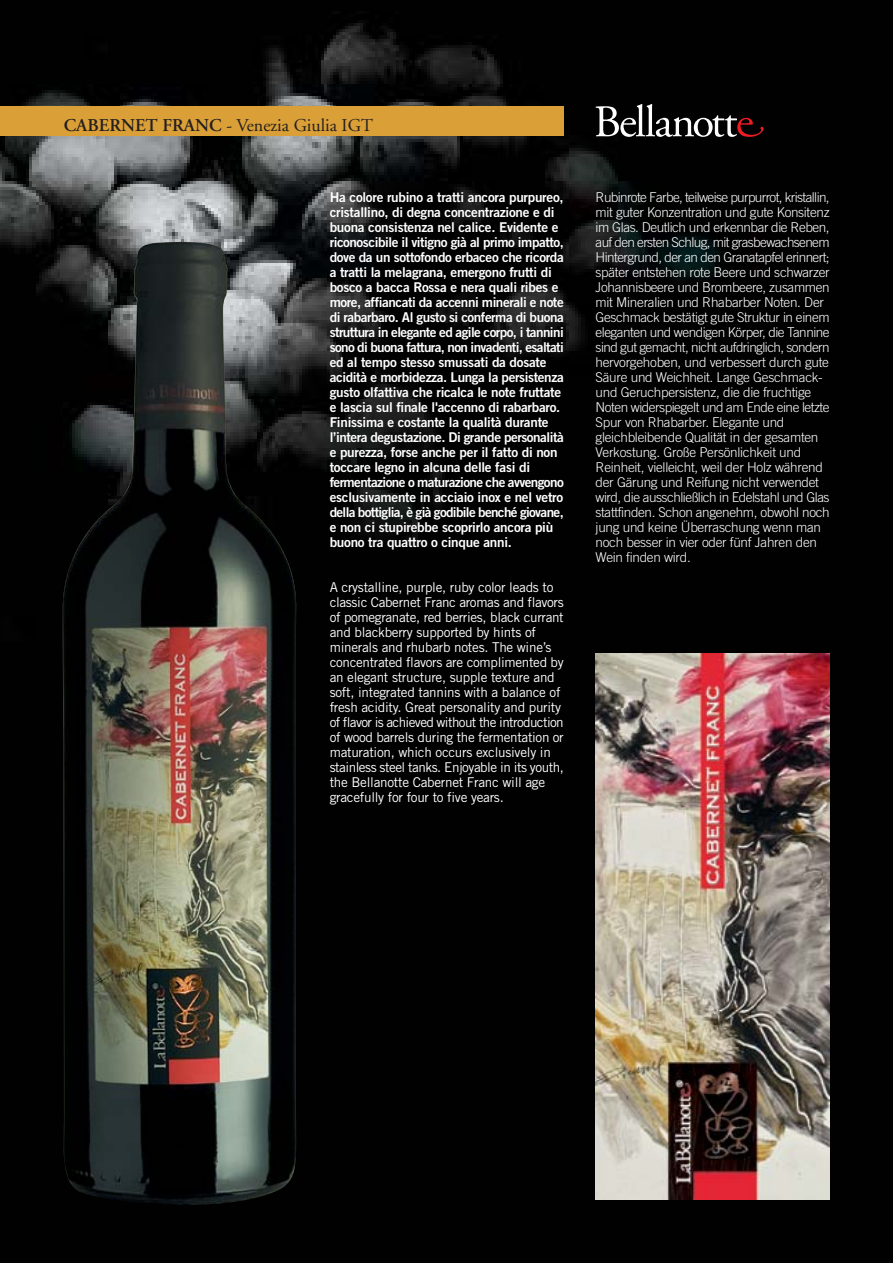
<style>
.page{position:relative;width:893px;height:1263px;background:#fff}
.page>*{position:absolute;margin:0;border:0;box-sizing:border-box;transform-origin:0 0}
.t1{font:18px "Adobe Garamond";color:#231f1f}
.t2{font:300 13.5px/15px "Trade Gothic";letter-spacing:-.025em;color:#fff}
.t3{font:13.5px/15px "Trade Gothic Bold Two";letter-spacing:-.02em;color:#fff}
.t4{font:13.5px/15px "Trade Gothic";letter-spacing:-.02em;color:#fff}
.s1{font-weight:600}
</style>
<div class="page">
<img style="left:0;top:0;width:892px;height:1263px">
<svg style="left:595px;top:104px;width:168px;height:33px"></svg>
<div style="left:0;top:106px;width:563px;height:30px;background:#db9f37"></div>
<img style="left:63px;top:242px;width:234px;height:963px">
<img style="left:595px;top:653px;width:234px;height:546px">
<h1 class="t1" style="left:64px;top:118px;width:311px"><span class="s1">CABERNET FRANC</span> - Venezia Giulia IGT</h1>
<p class="t3" style="left:330px;top:191px;width:235px">Ha colore rubino a tratti ancora purpureo, cristallino, di degna concentrazione e di buona consistenza nel calice. Evidente e riconoscibile il vitigno già al primo impatto, dove da un sottofondo erbaceo che ricorda a tratti la melagrana, emergono frutti di bosco a bacca Rossa e nera quali ribes e more, affiancati da accenni minerali e note di rabarbaro. Al gusto si conferma di buona struttura in elegante ed agile corpo, i tannini sono di buona fattura, non invadenti, esaltati ed al tempo stesso smussati da dosate acidità e morbidezza. Lunga la persistenza gusto olfattiva che ricalca le note fruttate e lascia sul finale l'accenno di rabarbaro.<br>Finissima e costante la qualità durante l’intera degustazione. Di grande personalità e purezza, forse anche per il fatto di non toccare legno in alcuna delle fasi di fermentazione o maturazione che avvengono esclusivamente in acciaio inox e nel vetro della bottiglia, è già godibile benché giovane, e non ci stupirebbe scoprirlo ancora più buono tra quattro o cinque anni.</p>
<p class="t4" style="left:330px;top:581px;width:235px">A crystalline, purple, ruby color leads to classic Cabernet Franc aromas and flavors of pomegranate, red berries, black currant and blackberry supported by hints of minerals and rhubarb notes. The wine’s concentrated flavors are complimented by an elegant structure, supple texture and soft, integrated tannins with a balance of fresh acidity. Great personality and purity of flavor is achieved without the introduction of wood barrels during the fermentation or maturation, which occurs exclusively in stainless steel tanks. Enjoyable in its youth, the Bellanotte Cabernet Franc will age gracefully for four to five years.</p>
<p class="t2" style="left:595px;top:191px;width:235px">Rubinrote Farbe, teilweise purpurrot, kristallin, mit guter Konzentration und gute Konsitenz im Glas. Deutlich und erkennbar die Reben, auf den ersten Schlug, mit grasbewachsenem Hintergrund, der an den Granatapfel erinnert; später entstehen rote Beere und schwarzer Johannisbeere und Brombeere, zusammen mit Mineralien und Rhabarber Noten. Der Geschmack bestätigt gute Struktur in einem eleganten und wendigen Körper, die Tannine sind gut gemacht, nicht aufdringlich, sondern hervorgehoben, und verbessert durch gute Säure und Weichheit. Lange Geschmack&shy;und Geruchpersistenz, die die fruchtige Noten widerspiegelt und am Ende eine letzte Spur von Rhabarber. Elegante und gleichbleibende Qualität in der gesamten Verkostung. Große Persönlichkeit und Reinheit, vielleicht, weil der Holz während der Gärung und Reifung nicht verwendet wird, die ausschließlich in Edelstahl und Glas stattfinden. Schon angenehm, obwohl noch jung und keine Überraschung wenn man noch besser in vier oder fünf Jahren den Wein finden wird.</p>
</div>
